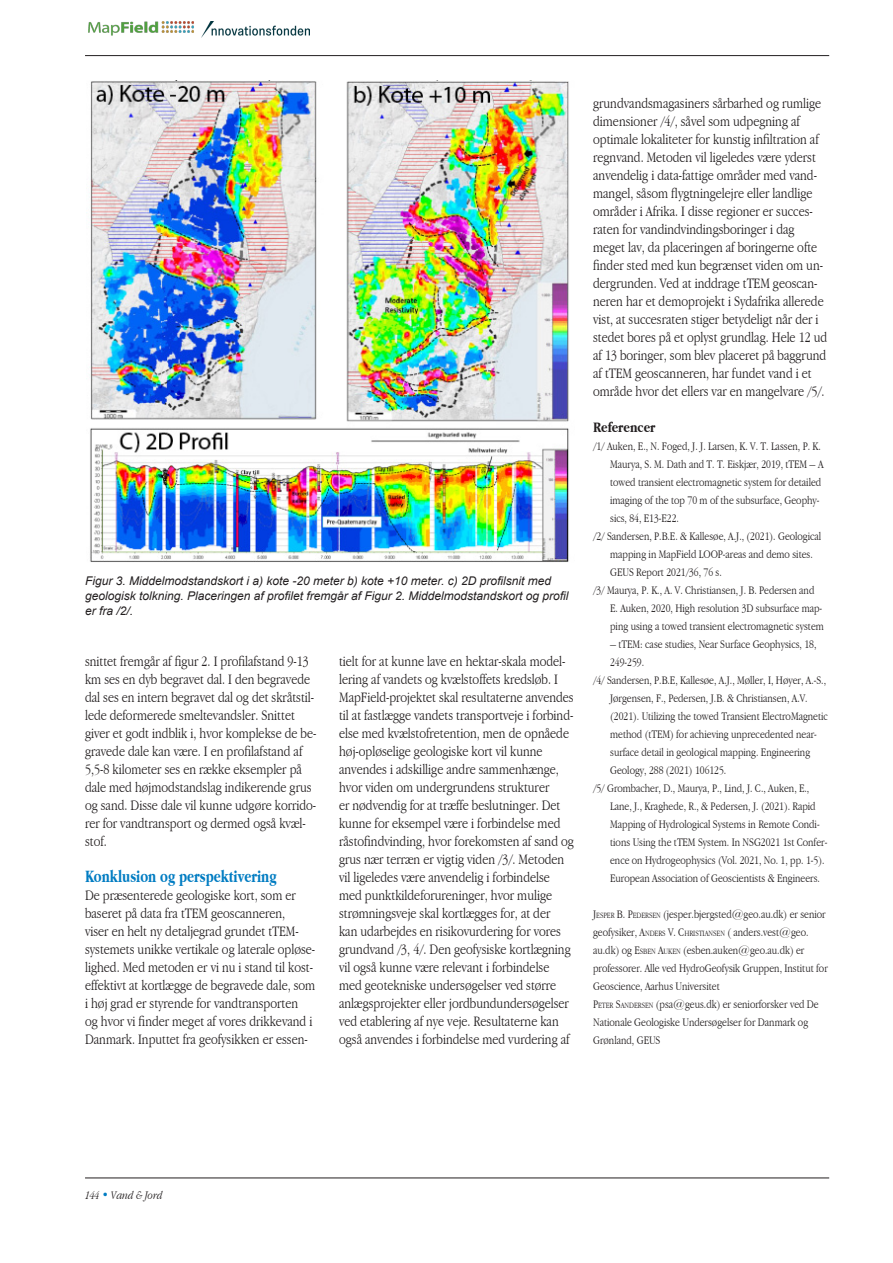
<style>
.page{position:relative;width:893px;height:1263px;background:#fff}
.page>*{position:absolute;margin:0;border:0;box-sizing:border-box;transform-origin:0 0}
.VJ_Mellemrubrik{font:700 condensed 18px "Garamond";color:#007cc2;scale:.9 1}
.VJ_Bodytekst{font:300 condensed 15px/18px "Garamond";color:#231f20}
.VJ_Bodytekst_indryk{font:300 condensed 15px/18px "Garamond";color:#231f20}
.VJ_Bodytekst-2{font:700 condensed 15px "Garamond";color:#231f20}
.VJ_Litteraturliste{font:300 condensed 12px/18px "Garamond";color:#231f20}
.VJ_Biografi{font:300 condensed 12px/18px "Garamond";color:#231f20}
.VJ_Figurtekst{font:italic 12px/15px "Arial";color:#231f20}
.t1{font:italic 300 condensed 12px "Garamond";color:#231f20}
.s1{font-style:inherit}
.s2{font-size:8.4px}
.s3{color:#007cc2}
</style>
<div class="page">
<hr style="left:85px;top:1177px;width:744px;height:1px;background:#231f20">
<svg style="left:85px;top:1177px;width:84px;height:2px"></svg>
<hr style="left:85px;top:55px;width:744px;height:1px;background:#231f20">
<img style="left:201px;top:21px;width:108px;height:16px">
<img style="left:88px;top:21px;width:106px;height:15px">
<img style="left:86px;top:81px;width:483px;height:481px">
<p class="VJ_Figurtekst" style="left:85px;top:573px;width:485px">Figur 3. Middelmodstandskort i a) kote -20 meter b) kote +10 meter. c) 2D profilsnit med geologisk tolkning. Placeringen af profilet fremgår af Figur 2. Middelmodstandskort og profil er fra /2/.</p>
<p class="VJ_Bodytekst_indryk" style="left:85px;top:652px;width:233px">snittet fremgår af figur 2. I profilafstand 9-13 km ses en dyb begravet dal. I den begravede dal ses en intern begravet dal og det skråtstil&shy;lede deformerede smeltevandsler. Snittet giver et godt indblik i, hvor komplekse de be&shy;gravede dale kan være. I en profilafstand af 5,5-8 kilometer ses en række eksempler på dale med højmodstandslag indikerende grus og sand. Disse dale vil kunne udgøre korrido&shy;rer for vandtransport og dermed også kvæl&shy;stof.</p>
<p class="VJ_Mellemrubrik" style="left:85px;top:866px;width:214px">Konklusion og perspektivering</p>
<p class="VJ_Bodytekst" style="left:85px;top:886px;width:232px">De præsenterede geologiske kort, som er baseret på data fra tTEM geoscanneren,<br>viser en helt ny detaljegrad grundet tTEM&shy;systemets unikke vertikale og laterale opløse&shy;lighed. Med metoden er vi nu i stand til kost&shy;effektivt at kortlægge de begravede dale, som i høj grad er styrende for vandtransporten<br>og hvor vi finder meget af vores drikkevand i Danmark. Inputtet fra geofysikken er essen-</p>
<p class="VJ_Bodytekst" style="left:339px;top:652px;width:236px">tielt for at kunne lave en hektar-skala model&shy;lering af vandets og kvælstoffets kredsløb. I MapField-projektet skal resultaterne anvendes til at fastlægge vandets transportveje i forbind&shy;else med kvælstofretention, men de opnåede høj-opløselige geologiske kort vil kunne anvendes i adskillige andre sammenhænge, hvor viden om undergrundens strukturer<br>er nødvendig for at træffe beslutninger. Det kunne for eksempel være i forbindelse med råstofindvinding, hvor forekomsten af sand og grus nær terræn er vigtig viden /3/. Metoden vil ligeledes være anvendelig i forbindelse med punktkildeforureninger, hvor mulige strømningsveje skal kortlægges for, at der<br>kan udarbejdes en risikovurdering for vores grundvand /3, 4/. Den geofysiske kortlægning vil også kunne være relevant i forbindelse med geotekniske undersøgelser ved større anlægsprojekter eller jordbundundersøgelser ved etablering af nye veje. Resultaterne kan også anvendes i forbindelse med vurdering af</p>
<p class="VJ_Bodytekst" style="left:593px;top:94px;width:236px">grundvandsmagasiners sårbarhed og rumlige dimensioner /4/, såvel som udpegning af optimale lokaliteter for kunstig infiltration af regnvand. Metoden vil ligeledes være yderst anvendelig i data-fattige områder med vand&shy;mangel, såsom flygtningelejre eller landlige områder i Afrika. I disse regioner er succes&shy;raten for vandindvindingsboringer i dag meget lav, da placeringen af boringerne ofte finder sted med kun begrænset viden om un&shy;dergrunden. Ved at inddrage tTEM geoscan&shy;neren har et demoprojekt i Sydafrika allerede vist, at succesraten stiger betydeligt når der i stedet bores på et oplyst grundlag. Hele 12 ud af 13 boringer, som blev placeret på baggrund af tTEM geoscanneren, har fundet vand i et område hvor det ellers var en mangelvare /5/.</p>
<p class="VJ_Bodytekst-2" style="left:593px;top:419px;width:64px">Referencer</p>
<p class="VJ_Litteraturliste" style="left:610px;top:437px;width:215px;text-indent:-17px">/1/ Auken, E., N. Foged, J. J. Larsen, K. V. T. Lassen, P. K.<br>Maurya, S. M. Dath and T. T. Eiskjær, 2019, tTEM – A towed transient electromagnetic system for detailed imaging of the top 70 m of the subsurface, Geophy&shy;sics, 84, E13-E22.</p>
<p class="VJ_Litteraturliste" style="left:610px;top:527px;width:213px;text-indent:-17px">/2/ Sandersen, P.B.E. &amp; Kallesøe, A.J., (2021). Geological mapping in MapField LOOP-areas and demo sites.<br>GEUS Report 2021/36, 76 s.</p>
<p class="VJ_Litteraturliste" style="left:610px;top:581px;width:215px;text-indent:-17px">/3/ Maurya, P. K., A. V. Christiansen, J. B. Pedersen and<br>E. Auken, 2020, High resolution 3D subsurface map&shy;ping using a towed transient electromagnetic system</p>
<p class="VJ_Litteraturliste" style="left:610px;top:635px;width:208px">– tTEM: case studies, Near Surface Geophysics, 18,<br>249-259.</p>
<p class="VJ_Litteraturliste" style="left:610px;top:671px;width:219px;text-indent:-17px">/4/ Sandersen, P.B.E, Kallesøe, A.J., Møller, I, Høyer, A.-S., Jørgensen, F., Pedersen, J.B. &amp; Christiansen, A.V. (2021). Utilizing the towed Transient ElectroMagnetic method (tTEM) for achieving unprecedented near&shy;surface detail in geological mapping. Engineering Geology, 288 (2021) 106125.</p>
<p class="VJ_Litteraturliste" style="left:610px;top:779px;width:219px;text-indent:-17px">/5/ Grombacher, D., Maurya, P., Lind, J. C., Auken, E., Lane, J., Kraghede, R., &amp; Pedersen, J. (2021). Rapid Mapping of Hydrological Systems in Remote Condi&shy;tions Using the tTEM System. In NSG2021 1st Confer&shy;ence on Hydrogeophysics (Vol. 2021, No. 1, pp. 1-5).<br>European Association of Geoscientists &amp; Engineers.</p>
<p class="VJ_Biografi" style="left:593px;top:905px;width:236px"><span class="s1">J</span><span class="s2">ESPER</span> <span class="s1">B. P</span><span class="s2">EDERSEN</span> (jesper.bjergsted@geo.au.dk) er senior geofysiker, <span class="s1">A</span><span class="s2">NDERS</span> <span class="s1">V. C</span><span class="s2">HRISTIANSEN</span> ( anders.vest@geo. au.dk) og <span class="s1">E</span><span class="s2">SBEN</span> <span class="s1">A</span><span class="s2">UKEN</span> (esben.auken@geo.au.dk) er professorer. Alle ved HydroGeofysik Gruppen, Institut for Geoscience, Aarhus Universitet</p>
<p class="VJ_Biografi" style="left:593px;top:995px;width:227px"><span class="s1">P</span><span class="s2">ETER</span> <span class="s1">S</span><span class="s2">ANDERSEN</span> (psa@geus.dk) er seniorforsker ved De<br>Nationale Geologiske Undersøgelser for Danmark og<br>Grønland, GEUS</p>
<p class="t1" style="left:85px;top:1189px;width:79px">144 <span class="s3">•</span> Vand &amp; Jord</p>
</div>
